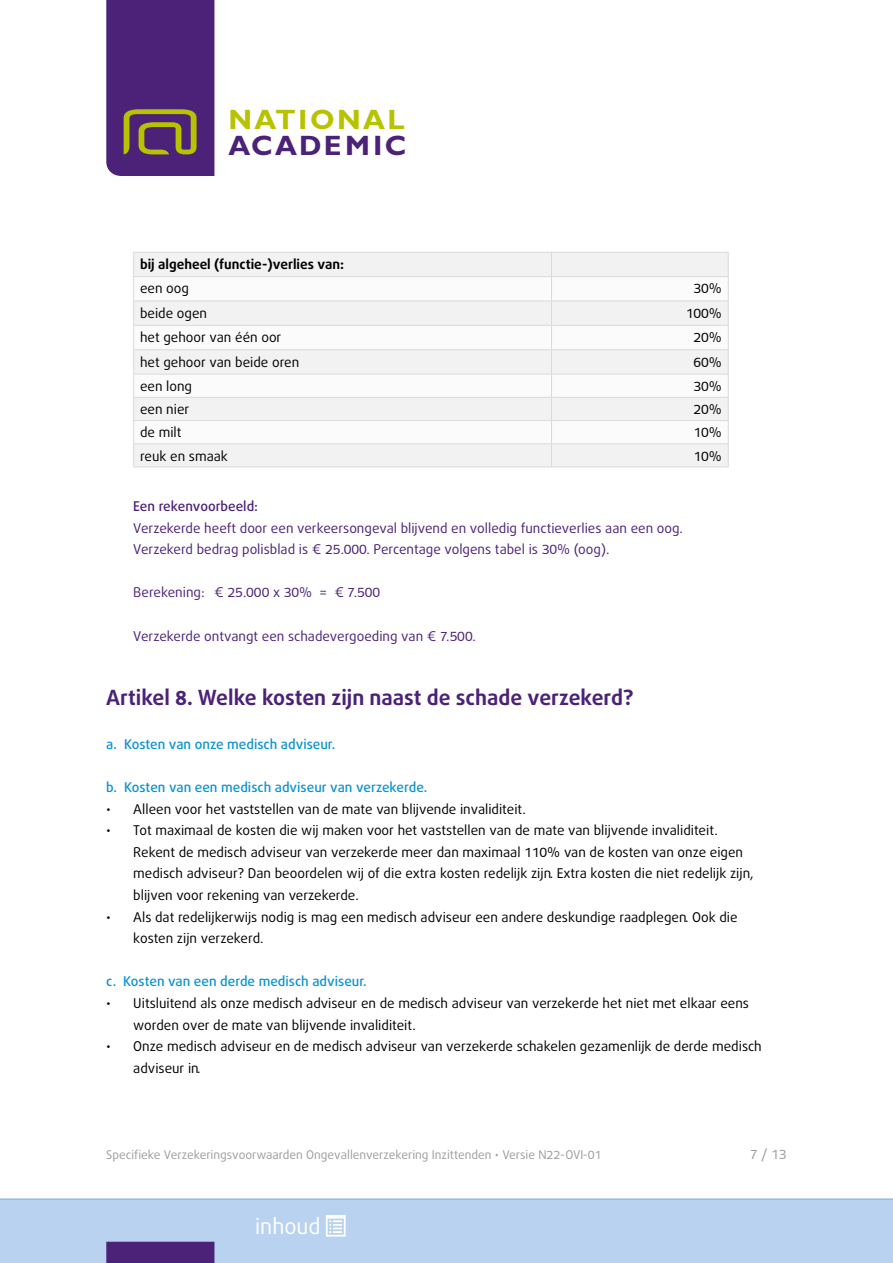
<style>
.page{position:relative;width:893px;height:1263px;background:#fff}
.page>*{position:absolute;margin:0;border:0;box-sizing:border-box;transform-origin:0 0}
.t1{font:700 28.05px "Gill Sans";letter-spacing:.085em;color:#b7c200}
.t2{font:700 28.05px "Gill Sans";letter-spacing:.075em;color:#4c2178}
.t3{font:21.6px "Bagus";color:#fff}
.t4{font:700 21px "Bagus";color:#4c2178}
.t5{font:13.5px/21.6px "Bagus";color:#000}
.t6{font:13.5px/21.6px "Bagus";color:#4c2178}
.t7{font:500 13.5px "Bagus";color:#0d93d2}
.t8{font:700 13.5px "Bagus";color:#000}
.t9{font:500 13.5px "Bagus";color:#4c2178}
.t10{font:13.5px "Bagus";color:#9d9d9c}
.t11{font:12px "Bagus";color:#9d9d9c}
</style>
<div class="page">
<svg style="left:106px;top:0;width:108px;height:176px;background:#552e71"></svg>
<div style="left:0;top:1199px;width:893px;height:64px;background:#b9d2ef"></div>
<hr style="left:0;top:1198px;width:893px;height:2px;background:#92bce6">
<div style="left:106px;top:1242px;width:108px;height:21px;background:#4c2178"></div>
<svg style="left:326px;top:1215px;width:20px;height:21px"></svg>
<div style="left:134px;top:253px;width:594px;height:214px;background:#f2f2f2"></div>
<svg style="left:134px;top:277px;width:594px;height:166px"></svg>
<hr style="left:133px;top:252px;width:418px;height:1px;background:#dadada">
<hr style="left:551px;top:252px;width:178px;height:1px;background:#dadada">
<hr style="left:133px;top:276px;width:418px;height:1px;background:#dadada">
<hr style="left:551px;top:276px;width:178px;height:1px;background:#dadada">
<hr style="left:133px;top:301px;width:418px;height:1px;background:#dadada">
<hr style="left:551px;top:301px;width:178px;height:1px;background:#dadada">
<hr style="left:133px;top:325px;width:418px;height:1px;background:#dadada">
<hr style="left:551px;top:325px;width:178px;height:1px;background:#dadada">
<hr style="left:133px;top:349px;width:418px;height:1px;background:#dadada">
<hr style="left:551px;top:349px;width:178px;height:1px;background:#dadada">
<hr style="left:133px;top:374px;width:418px;height:1px;background:#dadada">
<hr style="left:551px;top:374px;width:178px;height:1px;background:#dadada">
<hr style="left:133px;top:397px;width:418px;height:1px;background:#dadada">
<hr style="left:551px;top:397px;width:178px;height:1px;background:#dadada">
<hr style="left:133px;top:420px;width:418px;height:1px;background:#dadada">
<hr style="left:551px;top:420px;width:178px;height:1px;background:#dadada">
<hr style="left:133px;top:443px;width:418px;height:1px;background:#dadada">
<svg style="left:133px;top:253px;width:1px;height:214px"></svg>
<hr style="left:551px;top:443px;width:178px;height:1px;background:#dadada">
<svg style="left:551px;top:253px;width:1px;height:214px"></svg>
<svg style="left:728px;top:253px;width:1px;height:214px"></svg>
<hr style="left:133px;top:467px;width:418px;height:1px;background:#dadada">
<hr style="left:551px;top:467px;width:178px;height:1px;background:#dadada">
<h1 class="t1" style="left:228px;top:103px;width:178px">NATIONAL</h1>
<h1 class="t2" style="left:228px;top:129px;width:179px">ACADEMIC</h1>
<p class="t8" style="left:140px;top:255px;width:206px">bij algeheel (functie-)verlies van:</p>
<p class="t5" style="left:140px;top:278px;width:50px">een oog</p>
<p class="t5" style="left:693px;top:278px;width:30px">30%</p>
<p class="t5" style="left:140px;top:302px;width:69px">beide ogen</p>
<p class="t5" style="left:686px;top:302px;width:38px">100%</p>
<p class="t5" style="left:140px;top:327px;width:143px">het gehoor van één oor</p>
<p class="t5" style="left:693px;top:327px;width:30px">20%</p>
<p class="t5" style="left:140px;top:351px;width:161px">het gehoor van beide oren</p>
<p class="t5" style="left:693px;top:351px;width:30px">60%</p>
<p class="t5" style="left:140px;top:375px;width:54px">een long</p>
<p class="t5" style="left:693px;top:375px;width:30px">30%</p>
<p class="t5" style="left:140px;top:399px;width:51px">een nier</p>
<p class="t5" style="left:693px;top:399px;width:30px">20%</p>
<p class="t5" style="left:140px;top:422px;width:43px">de milt</p>
<p class="t5" style="left:693px;top:422px;width:30px">10%</p>
<p class="t5" style="left:140px;top:445px;width:89px">reuk en smaak</p>
<p class="t5" style="left:693px;top:445px;width:30px">10%</p>
<p class="t9" style="left:133px;top:497px;width:126px">Een rekenvoorbeeld:</p>
<p class="t6" style="left:133px;top:517px;width:551px">Verzekerde heeft door een verkeersongeval blijvend en volledig functieverlies aan een oog.<br>Verzekerd bedrag polisblad is € 25.000. Percentage volgens tabel is 30% (oog).</p>
<p class="t6" style="left:133px;top:582px;width:248px">Berekening: € 25.000 x 30% = € 7.500</p>
<p class="t6" style="left:133px;top:625px;width:344px">Verzekerde ontvangt een schadevergoeding van € 7.500.</p>
<h3 class="t4" style="left:106px;top:684px;width:529px">Artikel 8. Welke kosten zijn naast de schade verzekerd?</h3>
<p class="t7" style="left:106px;top:735px;width:230px">a. Kosten van onze medisch adviseur.</p>
<p class="t7" style="left:106px;top:778px;width:323px">b. Kosten van een medisch adviseur van verzekerde.</p>
<p class="t5" style="left:106px;top:798px;width:421px">• Alleen voor het vaststellen van de mate van blijvende invaliditeit.</p>
<p class="t5" style="left:133px;top:820px;width:622px;text-indent:-27px">• Tot maximaal de kosten die wij maken voor het vaststellen van de mate van blijvende invaliditeit.<br>Rekent de medisch adviseur van verzekerde meer dan maximaal 110% van de kosten van onze eigen medisch adviseur? Dan beoordelen wij of die extra kosten redelijk zijn. Extra kosten die niet redelijk zijn, blijven voor rekening van verzekerde.</p>
<p class="t5" style="left:133px;top:906px;width:606px;text-indent:-27px">• Als dat redelijkerwijs nodig is mag een medisch adviseur een andere deskundige raadplegen. Ook die kosten zijn verzekerd.</p>
<p class="t7" style="left:106px;top:972px;width:262px">c. Kosten van een derde medisch adviseur.</p>
<p class="t5" style="left:133px;top:992px;width:617px;text-indent:-27px">• Uitsluitend als onze medisch adviseur en de medisch adviseur van verzekerde het niet met elkaar eens worden over de mate van blijvende invaliditeit.</p>
<p class="t5" style="left:133px;top:1036px;width:630px;text-indent:-27px">• Onze medisch adviseur en de medisch adviseur van verzekerde schakelen gezamenlijk de derde medisch adviseur in.</p>
<p class="t11" style="left:106px;top:1147px;width:497px">Specifieke Verzekeringsvoorwaarden Ongevallenverzekering Inzittenden • Versie N22-OVI-01</p>
<p class="t10" style="left:750px;top:1145px;width:38px">7 / 13</p>
<h2 class="t3" style="left:255px;top:1212px;width:67px">inhoud</h2>
</div>
